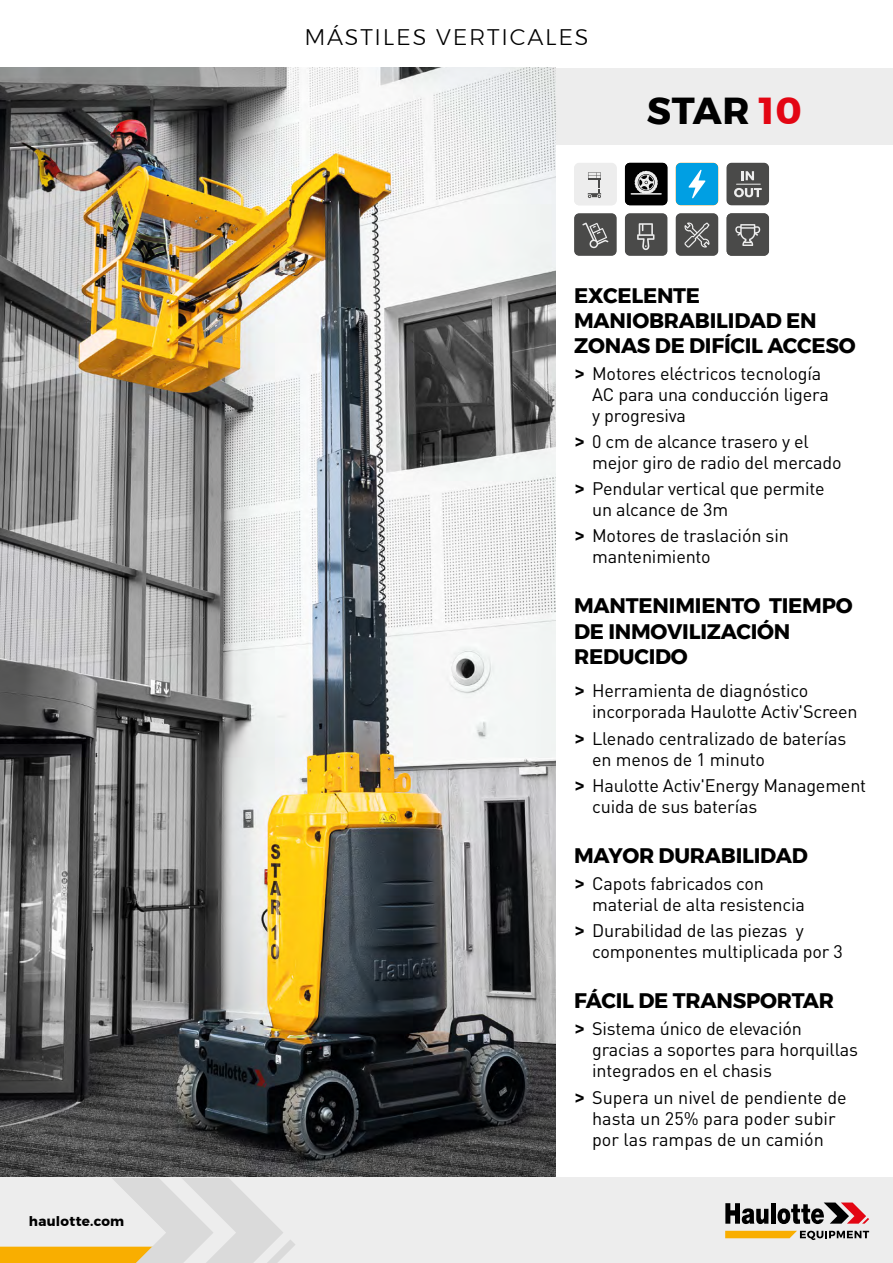
<style>
.page{position:relative;width:893px;height:1263px;background:#fff}
.page>*{position:absolute;margin:0;border:0;box-sizing:border-box;transform-origin:0 0}
.t1{font:700 37.5px "Montserrat";letter-spacing:.02em;color:#000}
.Titrefiche{font:300 22.5px "Montserrat";letter-spacing:.08em;color:#000}
.titreusp{font:700 21px/25.2px "Montserrat";letter-spacing:-.01em;color:#000}
.t2{font:18px/21px "DIN Pro";letter-spacing:-.01em;color:#000}
.t3{font:700 13.5px "Montserrat";letter-spacing:.02em;color:#000}
.s1{color:#e30613}
.s2{font-family:"Montserrat";font-weight:700}
</style>
<div class="page">
<div style="left:556px;top:68px;width:337px;height:77px;background:#ededed"></div>
<img style="left:0;top:68px;width:556px;height:1110px">
<div style="left:0;top:1178px;width:893px;height:85px;background:#ededed"></div>
<svg style="left:725px;top:1203px;width:43px;height:21px"></svg>
<hr style="left:771px;top:1203px;width:4px;height:21px;background:#000">
<svg style="left:777px;top:1202px;width:92px;height:22px"></svg>
<svg style="left:725px;top:1231px;width:144px;height:9px"></svg>
<svg style="left:0;top:1178px;width:295px;height:85px"></svg>
<svg style="left:726px;top:213px;width:43px;height:43px;background:#5d5d5c"></svg>
<div style="left:676px;top:213px;width:42px;height:43px;background:#717170;border-radius:5px"></div>
<svg style="left:676px;top:214px;width:42px;height:41px;background:#5b5b5a"></svg>
<div style="left:625px;top:213px;width:42px;height:43px;background:#737372;border-radius:5px"></div>
<svg style="left:625px;top:214px;width:42px;height:41px;background:#595958"></svg>
<div style="left:726px;top:163px;width:43px;height:42px;background:#a6a6a5;border-radius:5px"></div>
<svg style="left:727px;top:163px;width:42px;height:42px;background:#616160"></svg>
<svg style="left:676px;top:163px;width:42px;height:42px;background:#19a8e5"></svg>
<svg style="left:625px;top:163px;width:42px;height:42px;background:#303030"></svg>
<div style="left:574px;top:163px;width:43px;height:42px;background:#ededed;border-radius:5px"></div>
<svg style="left:576px;top:164px;width:40px;height:41px"></svg>
<svg style="left:574px;top:213px;width:43px;height:43px"></svg>
<svg style="left:575px;top:214px;width:41px;height:41px;background:#595959"></svg>
<p class="t3" style="left:29px;top:1211px;width:97px">haulotte.com</p>
<p class="Titrefiche" style="left:304px;top:20px;width:286px">MÁSTILES VERTICALES</p>
<p class="t1" style="left:647px;top:81px;width:156px">STAR <span class="s1">10</span></p>
<p class="titreusp" style="left:574px;top:283px;width:283px">EXCELENTE<br>MANIOBRABILIDAD EN<br>ZONAS DE DIFÍCIL ACCESO</p>
<p class="t2" style="left:592px;top:362px;width:238px;text-indent:-17px"><span class="s2">&gt;</span> Motores eléctricos tecnología<br>AC para una conducción ligera y progresiva</p>
<p class="t2" style="left:592px;top:430px;width:251px;text-indent:-17px"><span class="s2">&gt;</span> 0 cm de alcance trasero y el mejor giro de radio del mercado</p>
<p class="t2" style="left:592px;top:477px;width:234px;text-indent:-17px"><span class="s2">&gt;</span> Pendular vertical que permite un alcance de 3m</p>
<p class="t2" style="left:592px;top:524px;width:198px;text-indent:-17px"><span class="s2">&gt;</span> Motores de traslación sin mantenimiento</p>
<p class="titreusp" style="left:574px;top:593px;width:280px">MANTENIMIENTO TIEMPO<br>DE INMOVILIZACIÓN<br>REDUCIDO</p>
<p class="t2" style="left:592px;top:679px;width:267px;text-indent:-17px"><span class="s2">&gt;</span> Herramienta de diagnóstico incorporada Haulotte Activ'Screen</p>
<p class="t2" style="left:592px;top:727px;width:256px;text-indent:-17px"><span class="s2">&gt;</span> Llenado centralizado de baterías en menos de 1 minuto</p>
<p class="t2" style="left:592px;top:774px;width:276px;text-indent:-17px"><span class="s2">&gt;</span> Haulotte Activ'Energy Management cuida de sus baterías</p>
<p class="titreusp" style="left:574px;top:843px;width:235px">MAYOR DURABILIDAD</p>
<p class="t2" style="left:592px;top:872px;width:214px;text-indent:-17px"><span class="s2">&gt;</span> Capots fabricados con material de alta resistencia</p>
<p class="t2" style="left:592px;top:920px;width:252px;text-indent:-17px"><span class="s2">&gt;</span> Durabilidad de las piezas y componentes multiplicada por 3</p>
<p class="titreusp" style="left:574px;top:988px;width:262px">FÁCIL DE TRANSPORTAR</p>
<p class="t2" style="left:592px;top:1017px;width:267px;text-indent:-17px"><span class="s2">&gt;</span> Sistema único de elevación gracias a soportes para horquillas integrados en el chasis</p>
<p class="t2" style="left:575px;top:1086px;width:273px;text-align:center"><span class="s2">&gt;</span> Supera un nivel de pendiente de hasta un 25% para poder subir por las rampas de un camión</p>
</div>
